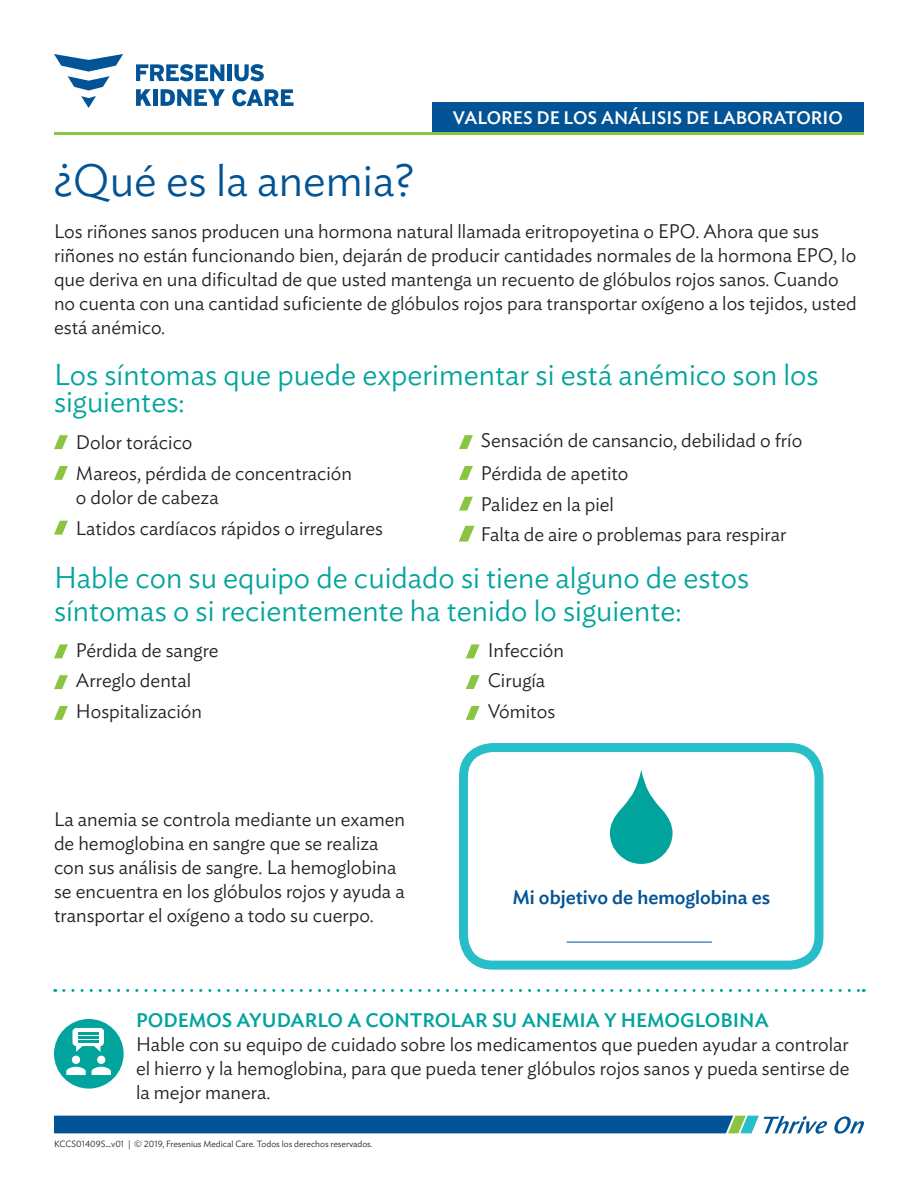
<style>
.page{position:relative;width:918px;height:1188px;background:#fff}
.page>*{position:absolute;margin:0;border:0;box-sizing:border-box;transform-origin:0 0}
.t1{font:300 45px "Ideal Sans";color:#035496}
.t2{font:300 30px/27px "Ideal Sans";color:#00a49d}
.Body{font:300 19.5px/24px "Ideal Sans";color:#231f20}
.CTA_text{font:300 19.5px/24px "Ideal Sans";color:#231f20;text-align:justify}
.CTA_Head{font:500 19.5px "Ideal Sans";color:#00a49d}
.Body-2{font:500 19.5px "Ideal Sans";color:#035496}
.Eyebrow{font:500 18px "Ideal Sans";color:#fff}
.Copyright{font:300 9px "Ideal Sans";color:#231f20}
</style>
<div class="page">
<svg style="left:834px;top:1116px;width:30px;height:18px"></svg>
<svg style="left:54px;top:1116px;width:773px;height:18px;background:#1e68a0"></svg>
<div style="left:54px;top:1019px;width:70px;height:70px;background:#00a49d;border-radius:50%"></div>
<svg style="left:66px;top:1028px;width:45px;height:47px"></svg>
<hr style="left:78px;top:1032px;width:20px;height:2px;background:#00a49d">
<hr style="left:78px;top:1036px;width:20px;height:2px;background:#00a49d">
<hr style="left:78px;top:1040px;width:20px;height:2px;background:#00a49d">
<hr style="left:54px;top:132px;width:810px;height:3px;background:#89c541">
<svg style="left:54px;top:54px;width:69px;height:54px"></svg>
<svg style="left:136px;top:64px;width:88px;height:17px"></svg>
<div style="left:227px;top:64px;width:5px;height:17px;background:#035496"></div>
<svg style="left:234px;top:64px;width:30px;height:17px"></svg>
<svg style="left:232px;top:89px;width:62px;height:17px"></svg>
<svg style="left:136px;top:89px;width:15px;height:17px"></svg>
<hr style="left:153px;top:89px;width:4px;height:17px;background:#035496">
<svg style="left:161px;top:89px;width:64px;height:17px"></svg>
<div style="left:432px;top:102px;width:432px;height:30px;background:#035496"></div>
<svg style="left:54px;top:435px;width:14px;height:14px"></svg>
<svg style="left:54px;top:466px;width:14px;height:14px"></svg>
<svg style="left:54px;top:521px;width:14px;height:14px"></svg>
<svg style="left:459px;top:435px;width:14px;height:14px"></svg>
<svg style="left:459px;top:466px;width:14px;height:14px"></svg>
<svg style="left:459px;top:497px;width:14px;height:14px"></svg>
<svg style="left:54px;top:644px;width:14px;height:14px"></svg>
<svg style="left:54px;top:675px;width:14px;height:14px"></svg>
<svg style="left:54px;top:706px;width:14px;height:14px"></svg>
<svg style="left:466px;top:644px;width:14px;height:14px"></svg>
<svg style="left:466px;top:675px;width:14px;height:14px"></svg>
<svg style="left:466px;top:706px;width:14px;height:14px"></svg>
<svg style="left:459px;top:526px;width:16px;height:15px"></svg>
<svg style="left:64px;top:989px;width:800px;height:3px"></svg>
<svg style="left:610px;top:770px;width:63px;height:94px"></svg>
<hr style="left:567px;top:942px;width:145px;height:1px;background:#035496">
<div style="left:459px;top:743px;width:365px;height:227px;border:9px solid #28bec9;border-radius:29px"></div>
<p class="Eyebrow" style="left:453px;top:104px;width:392px">VALORES DE LOS ANÁLISIS DE LABORATORIO</p>
<p class="t1" style="left:54px;top:146px;width:361px">¿Qué es la anemia?</p>
<p class="Body" style="left:54px;top:218px;width:804px">Los riñones sanos producen una hormona natural llamada eritropoyetina o EPO. Ahora que sus riñones no están funcionando bien, dejarán de producir cantidades normales de la hormona EPO, lo que deriva en una dificultad de que usted mantenga un recuento de glóbulos rojos sanos. Cuando no cuenta con una cantidad suficiente de glóbulos rojos para transportar oxígeno a los tejidos, usted está anémico.</p>
<h2 class="t2" style="left:54px;top:358px;width:766px">Los síntomas que puede experimentar si está anémico son los siguientes:</h2>
<p class="Body" style="left:76px;top:429px;width:118px">Dolor torácico</p>
<p class="Body" style="left:76px;top:459px;width:278px">Mareos, pérdida de concentración o dolor de cabeza</p>
<p class="Body" style="left:76px;top:514px;width:309px">Latidos cardíacos rápidos o irregulares</p>
<p class="Body" style="left:481px;top:427px;width:323px">Sensación de cansancio, debilidad o frío</p>
<p class="Body" style="left:481px;top:459px;width:149px">Pérdida de apetito</p>
<p class="Body" style="left:481px;top:490px;width:134px">Palidez en la piel</p>
<p class="Body" style="left:481px;top:521px;width:307px">Falta de aire o problemas para respirar</p>
<h2 class="t2" style="left:54px;top:558px;width:697px;line-height:33px">Hable con su equipo de cuidado si tiene alguno de estos síntomas o si recientemente ha tenido lo siguiente:</h2>
<p class="Body" style="left:76px;top:636px;width:144px">Pérdida de sangre</p>
<p class="Body" style="left:76px;top:667px;width:117px">Arreglo dental</p>
<p class="Body" style="left:76px;top:698px;width:128px">Hospitalización</p>
<p class="Body" style="left:488px;top:636px;width:78px">Infección</p>
<p class="Body" style="left:488px;top:667px;width:59px">Cirugía</p>
<p class="Body" style="left:488px;top:698px;width:69px">Vómitos</p>
<p class="Body" style="left:54px;top:806px;width:353px">La anemia se controla mediante un examen de hemoglobina en sangre que se realiza con sus análisis de sangre. La hemoglobina se encuentra en los glóbulos rojos y ayuda a transportar el oxígeno a todo su cuerpo.</p>
<p class="Body-2" style="left:512px;top:882px;width:259px">Mi objetivo de hemoglobina es</p>
<p class="CTA_Head" style="left:136px;top:1005px;width:634px">PODEMOS AYUDARLO A CONTROLAR SU ANEMIA Y HEMOGLOBINA</p>
<p class="CTA_text" style="left:136px;top:1031px;width:715px">Hable con su equipo de cuidado sobre los medicamentos que pueden ayudar a controlar el hierro y la hemoglobina, para que pueda tener glóbulos rojos sanos y pueda sentirse de la mejor manera.</p>
<p class="Copyright" style="left:54px;top:1137px;width:320px">KCCS01409S_v01 | © 2019, Fresenius Medical Care. Todos los derechos reservados.</p>
</div>
